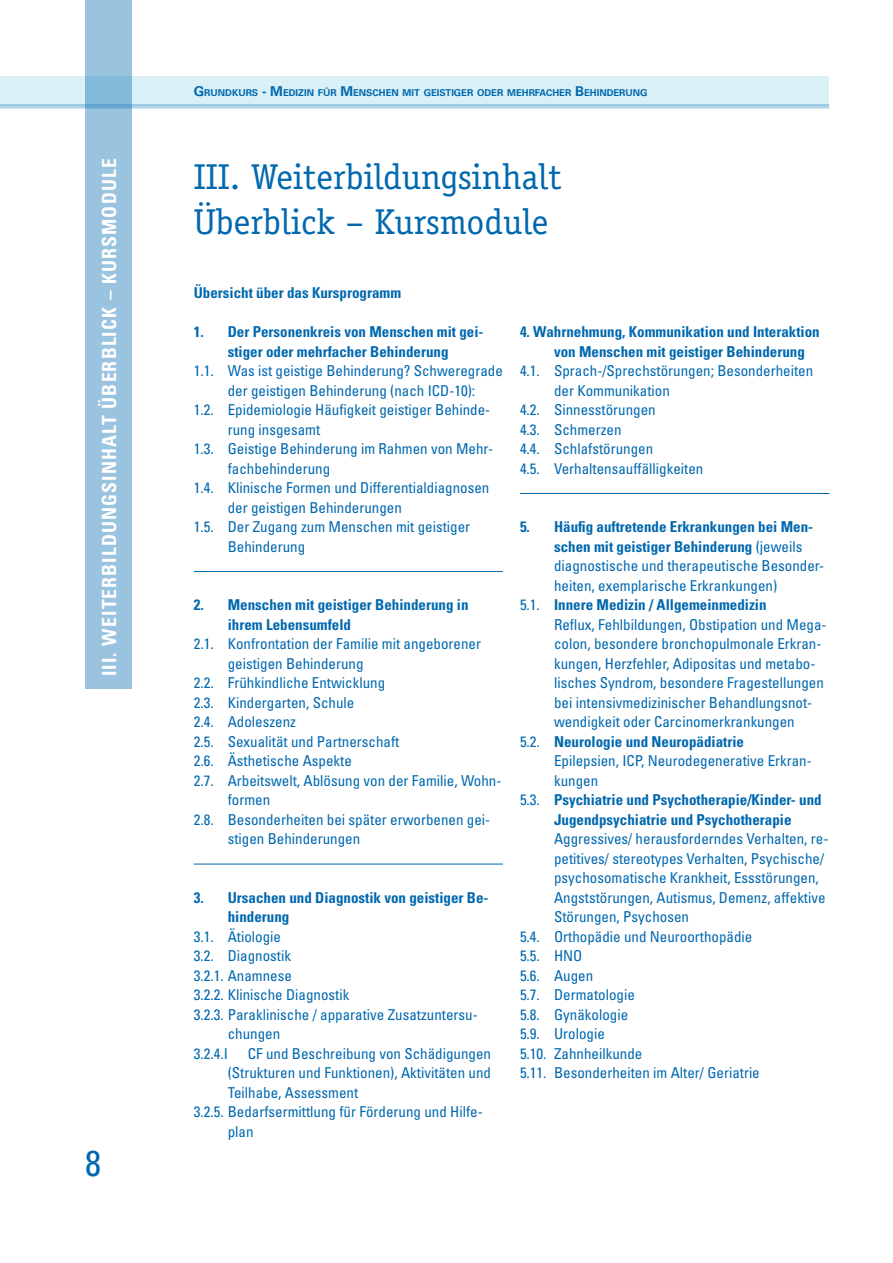
<style>
.page{position:relative;width:893px;height:1263px;background:#fff}
.page>*{position:absolute;margin:0;border:0;box-sizing:border-box;transform-origin:0 0}
.t1{font:36px/45px "Officina Serif";color:#0068af}
.t2{font:condensed 36px "Univers";color:#0068af}
.t3{font:700 condensed 19.5px "Univers";letter-spacing:.06em;color:#fff}
.t4{font:condensed 15px "Univers";color:#0068af}
.t5{font:700 condensed 15px/19.5px "Univers";color:#0068af}
.t6{font:700 9.45px "Univers";color:#0068af}
.s1{font-size:13.5px}
.s2{font-weight:400}
</style>
<div class="page">
<div style="left:0;top:77px;width:829px;height:29px;background:#d9f0f6"></div>
<svg style="left:0;top:104px;width:829px;height:5px;background:#afd1e6"></svg>
<div style="left:85px;top:0;width:47px;height:689px;background:#9ac3df"></div>
<hr style="left:194px;top:571px;width:309px;height:1px;background:#0068af">
<hr style="left:194px;top:864px;width:309px;height:1px;background:#0068af">
<hr style="left:520px;top:493px;width:309px;height:1px;background:#0068af">
<p class="t6" style="left:194px;top:88px;width:454px"><span class="s1">G</span>RUNDKURS <span class="s1">- M</span>EDIZIN FÜR <span class="s1">M</span>ENSCHEN MIT GEISTIGER ODER MEHRFACHER <span class="s1">B</span>EHINDERUNG</p>
<h2 class="t3" style="left:97px;top:676px;width:519px;rotate:-90deg">III. Weiterbildungsinhalt Überblick – Kursmodule</h2>
<h1 class="t1" style="left:194px;top:154px;width:370px">III. Weiterbildungsinhalt<br>Überblick – Kursmodule</h1>
<p class="t5" style="left:194px;top:283px;width:209px">Übersicht über das Kursprogramm</p>
<p class="t5" style="left:194px;top:322px;width:291px;text-align:center">1. Der Personenkreis von Menschen mit gei&shy;stiger oder mehrfacher Behinderung</p>
<p class="t4" style="left:194px;top:361px;width:311px">1.1. Was ist geistige Behinderung? Schweregrade</p>
<p class="t4" style="left:228px;top:381px;width:249px">der geistigen Behinderung (nach ICD-10):</p>
<p class="t4" style="left:194px;top:400px;width:298px">1.2. Epidemiologie Häufigkeit geistiger Behinde-</p>
<p class="t4" style="left:228px;top:420px;width:94px">rung insgesamt</p>
<p class="t4" style="left:194px;top:439px;width:301px">1.3. Geistige Behinderung im Rahmen von Mehr-</p>
<p class="t4" style="left:228px;top:459px;width:104px">fachbehinderung</p>
<p class="t4" style="left:194px;top:478px;width:297px">1.4. Klinische Formen und Differentialdiagnosen</p>
<p class="t4" style="left:228px;top:498px;width:176px">der geistigen Behinderungen</p>
<p class="t4" style="left:194px;top:517px;width:278px">1.5. Der Zugang zum Menschen mit geistiger</p>
<p class="t4" style="left:228px;top:537px;width:79px">Behinderung</p>
<p class="t5" style="left:554px;top:322px;width:267px;text-indent:-34px">4. Wahrnehmung, Kommunikation und Interaktion von Menschen mit geistiger Behinderung</p>
<p class="t4" style="left:520px;top:361px;width:295px">4.1. Sprach-/Sprechstörungen; Besonderheiten</p>
<p class="t4" style="left:554px;top:381px;width:117px">der Kommunikation</p>
<p class="t4" style="left:520px;top:400px;width:137px">4.2. Sinnesstörungen</p>
<p class="t4" style="left:520px;top:420px;width:103px">4.3. Schmerzen</p>
<p class="t4" style="left:520px;top:439px;width:135px">4.4. Schlafstörungen</p>
<p class="t4" style="left:520px;top:459px;width:185px">4.5. Verhaltensauffälligkeiten</p>
<p class="t5" style="left:520px;top:517px;width:295px">5. Häufig auftretende Erkrankungen bei Men-</p>
<p class="t5" style="left:554px;top:536px;width:250px">schen mit geistiger Behinderung <span class="s2">(jeweils</span></p>
<p class="t4" style="left:554px;top:556px;width:272px">diagnostische und therapeutische Besonder-</p>
<p class="t4" style="left:554px;top:576px;width:225px">heiten, exemplarische Erkrankungen)</p>
<p class="t5" style="left:520px;top:595px;width:248px"><span class="s2">5.1.</span> Innere Medizin / Allgemeinmedizin</p>
<p class="t4" style="left:554px;top:615px;width:274px">Reflux, Fehlbildungen, Obstipation und Mega-</p>
<p class="t4" style="left:554px;top:634px;width:269px">colon, besondere bronchopulmonale Erkran-</p>
<p class="t4" style="left:554px;top:654px;width:263px">kungen, Herzfehler, Adipositas und metabo-</p>
<p class="t4" style="left:554px;top:673px;width:271px">lisches Syndrom, besondere Fragestellungen</p>
<p class="t4" style="left:554px;top:693px;width:260px">bei intensivmedizinischer Behandlungsnot-</p>
<p class="t4" style="left:554px;top:712px;width:242px">wendigkeit oder Carcinomerkrankungen</p>
<p class="t5" style="left:520px;top:731px;width:226px"><span class="s2">5.2.</span> Neurologie und Neuropädiatrie</p>
<p class="t4" style="left:554px;top:751px;width:259px">Epilepsien, ICP, Neurodegenerative Erkran-</p>
<p class="t4" style="left:554px;top:771px;width:46px">kungen</p>
<p class="t5" style="left:520px;top:790px;width:303px"><span class="s2">5.3.</span> Psychiatrie und Psychotherapie/Kinder- und</p>
<p class="t5" style="left:554px;top:809px;width:239px">Jugendpsychiatrie und Psychotherapie</p>
<p class="t4" style="left:554px;top:829px;width:276px">Aggressives/ herausforderndes Verhalten, re-</p>
<p class="t4" style="left:554px;top:849px;width:272px">petitives/ stereotypes Verhalten, Psychische/</p>
<p class="t4" style="left:554px;top:868px;width:266px">psychosomatische Krankheit, Essstörungen,</p>
<p class="t4" style="left:554px;top:888px;width:273px">Angststörungen, Autismus, Demenz, affektive</p>
<p class="t4" style="left:554px;top:907px;width:136px">Störungen, Psychosen</p>
<p class="t4" style="left:520px;top:927px;width:234px">5.4. Orthopädie und Neuroorthopädie</p>
<p class="t4" style="left:520px;top:946px;width:64px">5.5. HNO</p>
<p class="t4" style="left:520px;top:966px;width:75px">5.6. Augen</p>
<p class="t4" style="left:520px;top:985px;width:116px">5.7. Dermatologie</p>
<p class="t4" style="left:520px;top:1005px;width:110px">5.8. Gynäkologie</p>
<p class="t4" style="left:520px;top:1024px;width:86px">5.9. Urologie</p>
<p class="t4" style="left:520px;top:1044px;width:124px">5.10. Zahnheilkunde</p>
<p class="t4" style="left:520px;top:1063px;width:241px">5.11. Besonderheiten im Alter/ Geriatrie</p>
<p class="t5" style="left:228px;top:595px;width:242px;text-indent:-34px">2. Menschen mit geistiger Behinderung in ihrem Lebensumfeld</p>
<p class="t4" style="left:194px;top:634px;width:289px">2.1. Konfrontation der Familie mit angeborener</p>
<p class="t4" style="left:228px;top:654px;width:137px">geistigen Behinderung</p>
<p class="t4" style="left:194px;top:673px;width:193px">2.2. Frühkindliche Entwicklung</p>
<p class="t4" style="left:194px;top:693px;width:162px">2.3. Kindergarten, Schule</p>
<p class="t4" style="left:194px;top:712px;width:104px">2.4. Adoleszenz</p>
<p class="t4" style="left:194px;top:732px;width:207px">2.5. Sexualität und Partnerschaft</p>
<p class="t4" style="left:194px;top:751px;width:160px">2.6. Ästhetische Aspekte</p>
<p class="t4" style="left:194px;top:771px;width:309px">2.7. Arbeitswelt, Ablösung von der Familie, Wohn-</p>
<p class="t4" style="left:228px;top:790px;width:44px">formen</p>
<p class="t4" style="left:194px;top:810px;width:298px">2.8. Besonderheiten bei später erworbenen gei-</p>
<p class="t4" style="left:228px;top:829px;width:134px">stigen Behinderungen</p>
<p class="t5" style="left:228px;top:887px;width:262px;text-indent:-34px">3. Ursachen und Diagnostik von geistiger Be&shy;hinderung</p>
<p class="t4" style="left:194px;top:927px;width:89px">3.1. Ätiologie</p>
<p class="t4" style="left:194px;top:946px;width:99px">3.2. Diagnostik</p>
<p class="t4" style="left:194px;top:966px;width:100px">3.2.1. Anamnese</p>
<p class="t4" style="left:194px;top:985px;width:157px">3.2.2. Klinische Diagnostik</p>
<p class="t4" style="left:194px;top:1005px;width:285px">3.2.3. Paraklinische / apparative Zusatzuntersu-</p>
<p class="t4" style="left:228px;top:1024px;width:54px">chungen</p>
<p class="t4" style="left:194px;top:1044px;width:36px">3.2.4.I</p>
<p class="t4" style="left:248px;top:1044px;width:245px">CF und Beschreibung von Schädigungen</p>
<p class="t4" style="left:228px;top:1063px;width:265px">(Strukturen und Funktionen), Aktivitäten und</p>
<p class="t4" style="left:228px;top:1083px;width:132px">Teilhabe, Assessment</p>
<p class="t4" style="left:194px;top:1102px;width:290px">3.2.5. Bedarfsermittlung für Förderung und Hilfe-</p>
<p class="t4" style="left:228px;top:1122px;width:27px">plan</p>
<h1 class="t2" style="left:85px;top:1140px;width:17px">8</h1>
</div>
